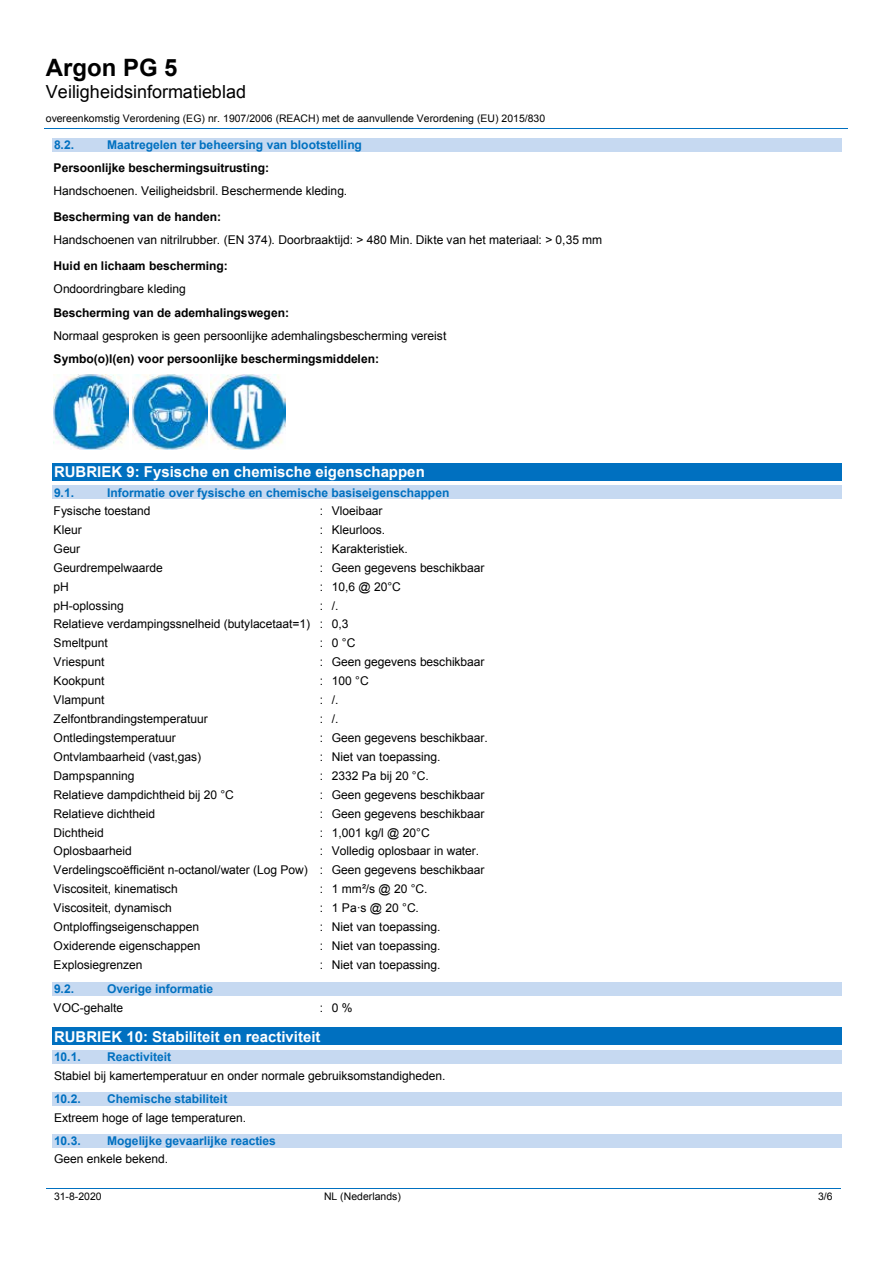
<style>
.page{position:relative;width:893px;height:1263px;background:#fff}
.page>*{position:absolute;margin:0;border:0;box-sizing:border-box;transform-origin:0 0}
.t1{font:700 24px "Arial";color:#000}
.t2{font:18px "Arial";color:#000}
.t3{font:700 15px "Arial";color:#fff}
.t4{font:12px/18.6px "Arial";letter-spacing:-.005em;color:#000}
.t5{font:700 12px "Arial";color:#0070c0}
.t6{font:700 12px "Arial";color:#000}
.t7{font:10.5px "Arial";color:#000}
</style>
<div class="page">
<hr style="left:45px;top:128px;width:803px;height:1px;background:#0070c0">
<hr style="left:46px;top:1188px;width:210px;height:1px;background:#0070c0">
<hr style="left:257px;top:1188px;width:212px;height:1px;background:#0070c0">
<hr style="left:470px;top:1188px;width:297px;height:1px;background:#0070c0">
<hr style="left:767px;top:1188px;width:74px;height:1px;background:#0070c0">
<div style="left:52px;top:138px;width:789px;height:14px;background:#c6d9f1"></div>
<img style="left:54px;top:374px;width:75px;height:75px">
<img style="left:132px;top:374px;width:75px;height:75px">
<img style="left:210px;top:374px;width:75px;height:75px">
<div style="left:52px;top:463px;width:789px;height:17px;background:#0070c0"></div>
<div style="left:52px;top:485px;width:789px;height:14px;background:#c6d9f1"></div>
<div style="left:52px;top:982px;width:789px;height:14px;background:#c6d9f1"></div>
<div style="left:52px;top:1028px;width:789px;height:17px;background:#0070c0"></div>
<div style="left:52px;top:1050px;width:789px;height:14px;background:#c6d9f1"></div>
<div style="left:52px;top:1092px;width:789px;height:14px;background:#c6d9f1"></div>
<div style="left:52px;top:1133px;width:789px;height:14px;background:#c6d9f1"></div>
<h1 class="t1" style="left:46px;top:51px;width:133px">Argon PG 5</h1>
<h2 class="t2" style="left:46px;top:80px;width:202px">Veiligheidsinformatieblad</h2>
<p class="t7" style="left:46px;top:111px;width:501px">overeenkomstig Verordening (EG) nr. 1907/2006 (REACH) met de aanvullende Verordening (EU) 2015/830</p>
<p class="t5" style="left:54px;top:137px;width:22px">8.2.</p>
<p class="t5" style="left:107px;top:137px;width:256px">Maatregelen ter beheersing van blootstelling</p>
<p class="t6" style="left:54px;top:160px;width:217px">Persoonlijke beschermingsuitrusting:</p>
<p class="t4" style="left:54px;top:181px;width:295px">Handschoenen. Veiligheidsbril. Beschermende kleding.</p>
<p class="t6" style="left:54px;top:209px;width:169px">Bescherming van de handen:</p>
<p class="t4" style="left:54px;top:230px;width:550px">Handschoenen van nitrilrubber. (EN 374). Doorbraaktijd: &gt; 480 Min. Dikte van het materiaal: &gt; 0,35 mm</p>
<p class="t6" style="left:54px;top:258px;width:176px">Huid en lichaam bescherming:</p>
<p class="t4" style="left:54px;top:280px;width:134px">Ondoordringbare kleding</p>
<p class="t6" style="left:54px;top:305px;width:237px">Bescherming van de ademhalingswegen:</p>
<p class="t4" style="left:54px;top:327px;width:394px">Normaal gesproken is geen persoonlijke ademhalingsbescherming vereist</p>
<p class="t6" style="left:54px;top:351px;width:327px">Symbo(o)l(en) voor persoonlijke beschermingsmiddelen:</p>
<p class="t3" style="left:54px;top:462px;width:372px">RUBRIEK 9: Fysische en chemische eigenschappen</p>
<p class="t5" style="left:54px;top:485px;width:22px">9.1.</p>
<p class="t5" style="left:107px;top:485px;width:344px">Informatie over fysische en chemische basiseigenschappen</p>
<p class="t4" style="left:54px;top:502px;width:98px">Fysische toestand</p>
<p class="t4" style="left:320px;top:501px;width:64px">: Vloeibaar</p>
<p class="t4" style="left:54px;top:521px;width:30px">Kleur</p>
<p class="t4" style="left:320px;top:521px;width:67px">: Kleurloos.</p>
<p class="t4" style="left:54px;top:540px;width:28px">Geur</p>
<p class="t4" style="left:320px;top:539px;width:89px">: Karakteristiek.</p>
<p class="t4" style="left:54px;top:559px;width:111px">Geurdrempelwaarde</p>
<p class="t4" style="left:320px;top:559px;width:166px">: Geen gegevens beschikbaar</p>
<p class="t4" style="left:54px;top:577px;width:17px">pH</p>
<p class="t4" style="left:320px;top:577px;width:82px">: 10,6 @ 20°C</p>
<p class="t4" style="left:54px;top:597px;width:72px">pH-oplossing</p>
<p class="t4" style="left:54px;top:597px;width:296px;text-indent:266px">: /.<br>Relatieve verdampingssnelheid (butylacetaat=1) : 0,3<br>Smeltpunt</p>
<p class="t4" style="left:320px;top:634px;width:37px">: 0 °C</p>
<p class="t4" style="left:54px;top:653px;width:52px">Vriespunt</p>
<p class="t4" style="left:320px;top:653px;width:166px">: Geen gegevens beschikbaar</p>
<p class="t4" style="left:54px;top:672px;width:52px">Kookpunt</p>
<p class="t4" style="left:320px;top:672px;width:50px">: 100 °C</p>
<p class="t4" style="left:54px;top:691px;width:52px">Vlampunt</p>
<p class="t4" style="left:320px;top:691px;width:20px">: /.</p>
<p class="t4" style="left:54px;top:710px;width:156px">Zelfontbrandingstemperatuur</p>
<p class="t4" style="left:320px;top:710px;width:20px">: /.</p>
<p class="t4" style="left:54px;top:729px;width:124px">Ontledingstemperatuur</p>
<p class="t4" style="left:320px;top:729px;width:169px">: Geen gegevens beschikbaar.</p>
<p class="t4" style="left:54px;top:748px;width:149px">Ontvlambaarheid (vast,gas)</p>
<p class="t4" style="left:320px;top:748px;width:122px">: Niet van toepassing.</p>
<p class="t4" style="left:54px;top:767px;width:82px">Dampspanning</p>
<p class="t4" style="left:320px;top:766px;width:110px">: 2332 Pa bij 20 °C.</p>
<p class="t4" style="left:54px;top:786px;width:182px">Relatieve dampdichtheid bij 20 °C</p>
<p class="t4" style="left:320px;top:786px;width:166px">: Geen gegevens beschikbaar</p>
<p class="t4" style="left:54px;top:805px;width:103px">Relatieve dichtheid</p>
<p class="t4" style="left:320px;top:804px;width:166px">: Geen gegevens beschikbaar</p>
<p class="t4" style="left:54px;top:824px;width:52px">Dichtheid</p>
<p class="t4" style="left:320px;top:824px;width:111px">: 1,001 kg/l @ 20°C</p>
<p class="t4" style="left:54px;top:842px;width:80px">Oplosbaarheid</p>
<p class="t4" style="left:54px;top:841px;width:432px;line-height:19px;text-indent:266px">: Volledig oplosbaar in water.<br>Verdelingscoëfficiënt n-octanol/water (Log Pow) : Geen gegevens beschikbaar<br>Viscositeit, kinematisch</p>
<p class="t4" style="left:320px;top:880px;width:109px">: 1 mm²/s @ 20 °C.</p>
<p class="t4" style="left:54px;top:899px;width:120px">Viscositeit, dynamisch</p>
<p class="t4" style="left:320px;top:899px;width:100px">: 1 Pa·s @ 20 °C.</p>
<p class="t4" style="left:54px;top:918px;width:147px">Ontploffingseigenschappen</p>
<p class="t4" style="left:320px;top:918px;width:122px">: Niet van toepassing.</p>
<p class="t4" style="left:54px;top:937px;width:148px">Oxiderende eigenschappen</p>
<p class="t4" style="left:320px;top:937px;width:122px">: Niet van toepassing.</p>
<p class="t4" style="left:54px;top:956px;width:90px">Explosiegrenzen</p>
<p class="t4" style="left:320px;top:956px;width:122px">: Niet van toepassing.</p>
<p class="t5" style="left:54px;top:981px;width:22px">9.2.</p>
<p class="t5" style="left:107px;top:981px;width:108px">Overige informatie</p>
<p class="t4" style="left:54px;top:998px;width:71px">VOC-gehalte</p>
<p class="t4" style="left:320px;top:998px;width:34px">: 0 %</p>
<p class="t3" style="left:54px;top:1026px;width:268px">RUBRIEK 10: Stabiliteit en reactiviteit</p>
<p class="t5" style="left:54px;top:1049px;width:28px">10.1.</p>
<p class="t5" style="left:107px;top:1049px;width:66px">Reactiviteit</p>
<p class="t4" style="left:54px;top:1066px;width:393px">Stabiel bij kamertemperatuur en onder normale gebruiksomstandigheden.</p>
<p class="t5" style="left:54px;top:1091px;width:28px">10.2.</p>
<p class="t5" style="left:107px;top:1091px;width:122px">Chemische stabiliteit</p>
<p class="t4" style="left:54px;top:1108px;width:194px">Extreem hoge of lage temperaturen.</p>
<p class="t5" style="left:54px;top:1133px;width:28px">10.3.</p>
<p class="t5" style="left:107px;top:1133px;width:170px">Mogelijke gevaarlijke reacties</p>
<p class="t4" style="left:54px;top:1150px;width:116px">Geen enkele bekend.</p>
<p class="t7" style="left:54px;top:1189px;width:49px">31-8-2020</p>
<p class="t7" style="left:324px;top:1189px;width:78px">NL (Nederlands)</p>
<p class="t7" style="left:818px;top:1189px;width:16px">3/6</p>
</div>
